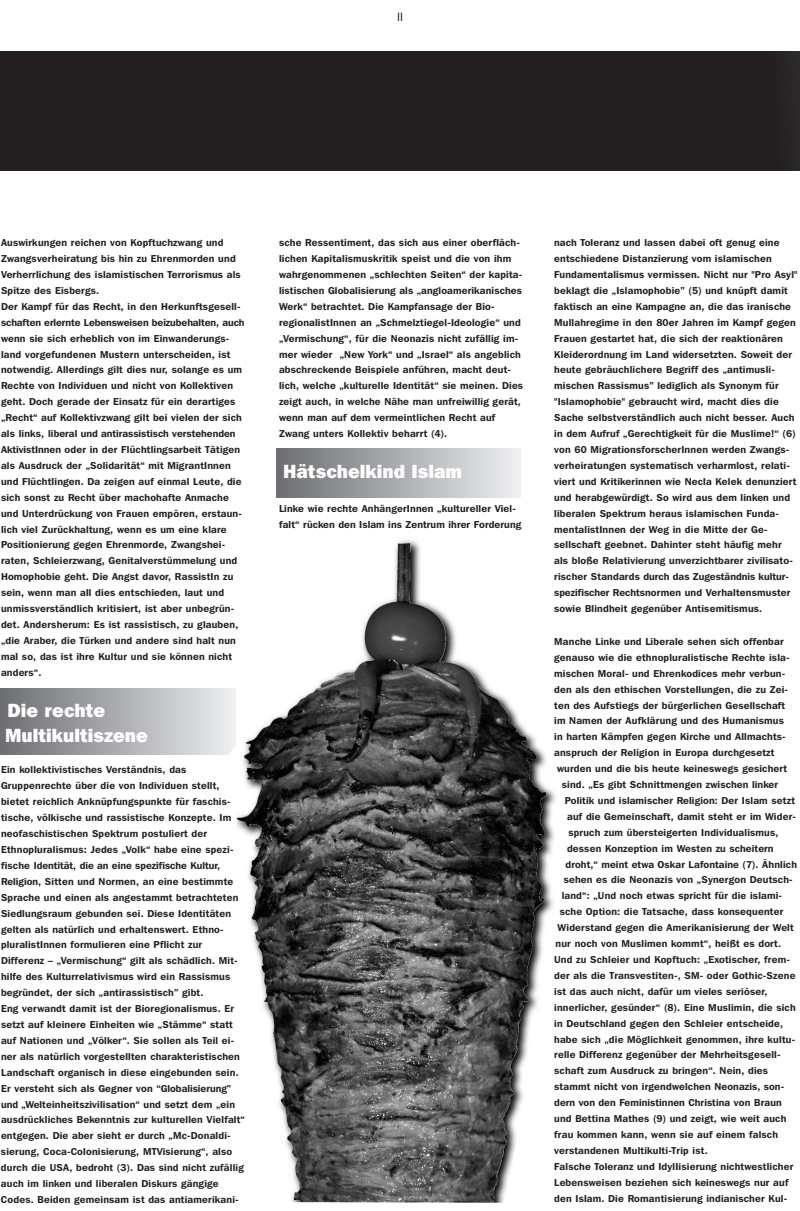
<style>
.page{position:relative;width:800px;height:1211px;background:#fff}
.page>*{position:absolute;margin:0;border:0;box-sizing:border-box;transform-origin:0 0}
.t1{font:800 19px/25px "Franklin Gothic IT Cby BT";color:#fff}
.t2{font:12px "Franklin Gothic IT Cby BT";color:#231f20}
.t3{font:600 10px/15.9px "Franklin Gothic IT Cby BT";letter-spacing:.02em;color:#231f20}
</style>
<div class="page">
<div style="left:0;top:688px;width:236px;height:66px;background:linear-gradient(to right,#6b6d71,#edeef0)"></div>
<div style="left:276px;top:448px;width:244px;height:49px;background:linear-gradient(to right,#6b6d71,#edeef0)"></div>
<div style="left:0;top:51px;width:799px;height:119px;background:#231f20"></div>
<svg style="left:796px;top:51px;width:3px;height:38px"></svg>
<img style="left:229px;top:540px;width:327px;height:662px">
<p class="t2" style="left:397px;top:12px;width:7px">II</p>
<p class="t3" style="left:1px;top:236px;width:245px">Auswir kungen reichen von Kopftuch zwang und Zwangsver heiratung bis hin zu Ehrenmorden und Ver herr li chung des islamistischen Terrorismus als Spitze des Eisbergs.<br>Der Kampf für das Recht, in den Herkunftsge sell - schaften erlernte Lebensweisen beizubehalten, auch wenn sie sich erheblich von im Einwande rungs - land vorgefundenen Mustern unterscheiden, ist notwendig. Allerdings gilt dies nur, solange es um Rechte von Individuen und nicht von Kol lekti ven geht. Doch gerade der Einsatz für ein derartiges „Recht“ auf Kollektivzwang gilt bei vielen der sich als links, li be ral und antirassistisch verstehenden Aktivis tInnen oder in der Flüchtlings arbeit Tätigen als Ausdruck der „Solidarität“ mit Mi grantInnen und Flüchtlingen. Da zeigen auf einmal Leute, die sich sonst zu Recht über machohafte Anmache und Unterdrückung von Frauen empören, erstaun&shy;lich viel Zurückhaltung, wenn es um eine klare Positionierung gegen Ehren morde, Zwangs hei - raten, Schleierzwang, Gen italver stümmelung und Homophobie geht. Die Angst da vor, RassistIn zu sein, wenn man all dies ent schie den, laut und unmissverständlich kritisiert, ist aber unbegrün&shy;det. Andersherum: Es ist rassistisch, zu glauben, „die Araber, die Türken und andere sind halt nun mal so, das ist ihre Kultur und sie können nicht an ders“.</p>
<h1 class="t1" style="left:5px;top:699px;width:144px">Die rechte<br>Multikultiszene</h1>
<p class="t3" style="left:1px;top:763px;width:245px">Ein kollektivistisches Verständnis, das<br>Gruppen rechte über die von Individuen stellt, bietet reichlich Anknüpfungspunkte für faschis - tische, völkische und rassistische Konzepte. Im neofaschistischen Spektrum postuliert der<br>Ethno pluralismus: Jedes „Volk“ habe eine spezi&shy;fische Identität, die an eine spezifische Kultur, Religion, Sitten und Normen, an eine bestimmte Sprache und einen als angestammt betrachteten Sied lungsraum ge bunden sei. Diese Identi täten gelten als natürlich und erhaltenswert. Ethno - pluralistInnen formulieren eine Pflicht zur Differenz – „Vermischung“ gilt als schädlich. Mit - hilfe des Kulturrelativismus wird ein Rassismus begründet, der sich „antirassistisch” gibt.<br>Eng verwandt damit ist der Bioregionalismus. Er setzt auf kleinere Einhe iten wie „Stämme“ statt auf Nationen und „Völker“. Sie sollen als Teil ei - ner als natürlich vorgestellten charakteristischen Land schaft organisch in diese eingebunden sein.<br>Er versteht sich als Gegner von “Globalisierung” und „Welt einheitszivilisation“ und setzt dem „ein ausdrückliches Bekenntnis zur kulturellen Vielfalt“ entgegen. Die aber sieht er durch „Mc-Donal di - sierung, Coca-Colonisierung, MTVisie rung“, also durch die USA, bedroht (3). Das sind nicht zufällig auch im linken und liberalen Diskurs gängige Codes. Beiden gemeinsam ist das antiamerikani-</p>
<p class="t3" style="left:279px;top:236px;width:245px">sche Ressenti ment, das sich aus einer oberfläch&shy;lichen Kapitalis muskritik speist und die von ihm wahrgenommenen „schlechten Seiten“ der kapita&shy;listischen Globalisierung als „angloamerikanisches Werk“ betrachtet. Die Kampfansage der Bio - regionalistInnen an „Schmelztiegel-Ideologie“ und „Vermischung“, für die Neonazis nicht zufällig im - mer wieder „New York“ und „Israel“ als angeblich abschreckende Bei spiele anführen, macht deut&shy;lich, welche „kulturelle Identität“ sie meinen. Dies zeigt auch, in welche Nähe man unfreiwillig gerät, wenn man auf dem vermeintlichen Recht auf Zwang unters Kollektiv beharrt (4).</p>
<h1 class="t1" style="left:283px;top:460px;width:180px">Hätschelkind Islam</h1>
<p class="t3" style="left:279px;top:501px;width:244px">Linke wie rechte AnhängerInnen „kultureller Viel - falt“ rücken den Islam ins Zentrum ihrer For derung</p>
<p class="t3" style="left:554px;top:236px;width:245px">nach Toleranz und lassen dabei oft ge nug eine entschiedene Distanzierung vom islamischen Funda mentalismus vermissen. Nicht nur "Pro Asyl" be klagt die „Islamophobie” (5) und knüpft damit faktisch an eine Kampagne an, die das iranische Mullahregime in den 80er Jahren im Kampf gegen Frauen gestartet hat, die sich der reaktionären Kleiderordnung im Land widersetzten. Soweit der heute gebräuchlichere Begriff des „antimusli - mischen Rassismus” lediglich als Synonym für "Islamophobie" gebraucht wird, macht dies die Sache selbstverständlich auch nicht besser. Auch in dem Aufruf „Gerechtigkeit für die Muslime!“ (6) von 60 Migrations forscherInnen werden Zwangs - ver heiratungen systematisch verharmlost, relati&shy;viert und Kritikerinnen wie Necla Kelek de nunziert und herabgewürdigt. So wird aus dem linken und liberalen Spektrum heraus islamischen Fun da - mentalistInnen der Weg in die Mitte der Ge - sellschaft geebnet. Dahinter steht häufig mehr als bloße Relativie rung unverzichtbarer zivilisato&shy;rischer Standards durch das Zugeständnis kultur&shy;spezifischer Rechts nor men und Verhaltens muster sowie Blindheit gegenüber Antise mi tis mus.</p>
<p class="t3" style="left:554px;top:634px;width:231px">Manche Linke und Liberale sehen sich offenbar</p>
<p class="t3" style="left:554px;top:650px;width:237px">ge nauso wie die ethnopluralistische Rechte isla-</p>
<p class="t3" style="left:554px;top:666px;width:232px">mischen Moral- und Ehren kodices mehr verbun-</p>
<p class="t3" style="left:554px;top:682px;width:235px">den als den ethischen Vor stellungen, die zu Zei -</p>
<p class="t3" style="left:554px;top:698px;width:232px">ten des Auf stiegs der bürgerlichen Ge sellschaft</p>
<p class="t3" style="left:554px;top:714px;width:231px">im Namen der Auf klärung und des Humanismus</p>
<p class="t3" style="left:554px;top:729px;width:233px">in harten Kämpfen gegen Kirche und Allmachts -</p>
<p class="t3" style="left:554px;top:745px;width:222px">anspruch der Religion in Europa durchgesetzt</p>
<p class="t3" style="left:557px;top:761px;width:231px">wurden und die bis heute keineswegs gesichert</p>
<p class="t3" style="left:561px;top:777px;width:218px">sind. „Es gibt Schnittmengen zwischen linker</p>
<p class="t3" style="left:564px;top:793px;width:232px">Politik und islamischer Religion: Der Islam setzt</p>
<p class="t3" style="left:567px;top:809px;width:230px">auf die Gemeinschaft, damit steht er im Wider -</p>
<p class="t3" style="left:568px;top:825px;width:212px">spruch zum übersteigerten Individualismus,</p>
<p class="t3" style="left:567px;top:841px;width:208px">dessen Konzeption im Westen zu scheitern</p>
<p class="t3" style="left:565px;top:857px;width:233px">droht,“ meint etwa Oskar Lafontaine (7). Ähnlich</p>
<p class="t3" style="left:563px;top:873px;width:230px">sehen es die Neonazis von „Synergon Deutsch -</p>
<p class="t3" style="left:561px;top:888px;width:222px">land“: „Und noch etwas spricht für die islami-</p>
<p class="t3" style="left:559px;top:904px;width:225px">sche Op tion: die Tat sache, dass konsequenter</p>
<p class="t3" style="left:557px;top:920px;width:237px">Wider stand gegen die Ameri ka ni sie rung der Welt</p>
<p class="t3" style="left:555px;top:936px;width:227px">nur noch von Mus limen kommt“, heißt es dort.</p>
<p class="t3" style="left:554px;top:952px;width:237px">Und zu Schleier und Kopf tuch: „Exo tischer, frem-</p>
<p class="t3" style="left:554px;top:968px;width:243px">der als die Transves titen-, SM- oder Gothic-Szene</p>
<p class="t3" style="left:554px;top:984px;width:215px">ist das auch nicht, dafür um vieles seriöser,</p>
<p class="t3" style="left:554px;top:1000px;width:243px">innerlicher, gesünder“ (8). Eine Mus limin, die sich</p>
<p class="t3" style="left:554px;top:1016px;width:230px">in Deutsch land gegen den Schleier entscheide,</p>
<p class="t3" style="left:554px;top:1032px;width:242px">habe sich „die Möglich keit genommen, ihre kultu-</p>
<p class="t3" style="left:554px;top:1047px;width:228px">relle Differenz gegenüber der Mehrheits ge sell -</p>
<p class="t3" style="left:554px;top:1063px;width:215px">schaft zum Ausdruck zu bringen“. Nein, dies</p>
<p class="t3" style="left:554px;top:1079px;width:231px">stammt nicht von ir gendwelchen Neo nazis, son -</p>
<p class="t3" style="left:554px;top:1095px;width:229px">dern von den Femi nis tinnen Christina von Braun</p>
<p class="t3" style="left:554px;top:1111px;width:234px">und Bettina Mathes (9) und zeigt, wie weit auch</p>
<p class="t3" style="left:554px;top:1127px;width:225px">frau kommen kann, wenn sie auf einem falsch</p>
<p class="t3" style="left:554px;top:1143px;width:155px">verstandenen Multi kulti-Trip ist.</p>
<p class="t3" style="left:554px;top:1159px;width:240px">Falsche Toleranz und IdylIisierung nichtwestlicher</p>
<p class="t3" style="left:554px;top:1175px;width:236px">Lebensweisen beziehen sich keineswegs nur auf</p>
<p class="t3" style="left:554px;top:1191px;width:234px">den Islam. Die Romantisierung indianischer Kul -</p>
</div>
